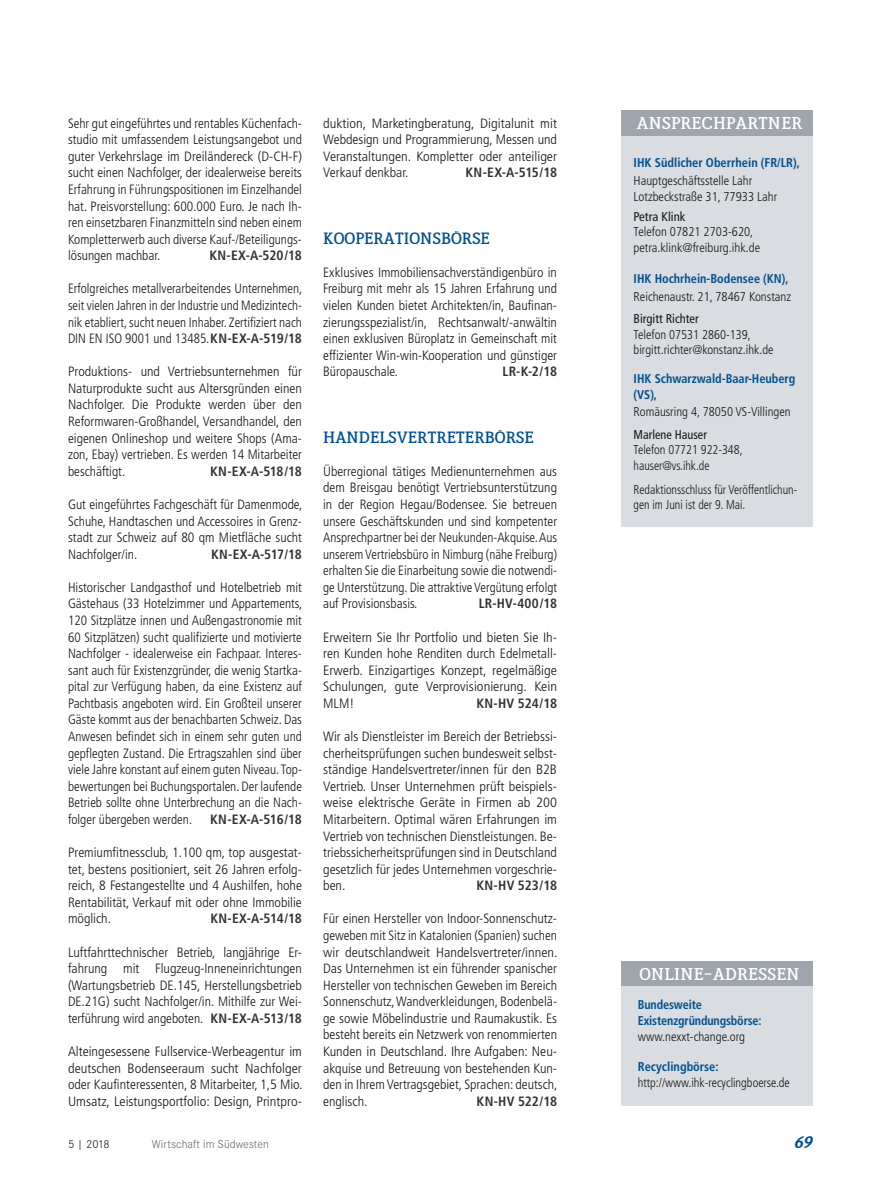
<style>
.page{position:relative;width:893px;height:1191px;background:#fff}
.page>*{position:absolute;margin:0;border:0;box-sizing:border-box;transform-origin:0 0}
.t1{font:800 16.5px "Lenga";letter-spacing:.01em;color:#fff}
.t2{font:italic 900 16.5px "Lenga";color:#00508f}
.t3{font:800 15.75px "Lenga";color:#00508f}
.t4{font:300 condensed 13.5px/16.5px "Frutiger";color:#151616;text-align:justify}
.t5{font:300 condensed 13.5px/16.5px "Frutiger";color:#151616;text-align:justify;scale:1.04 1}
.t6{font:300 condensed 13.5px/16.5px "Frutiger";color:#151616;text-align:justify;scale:1.06 1}
.t7{font:300 condensed 13.5px/16.5px "Frutiger";color:#151616;text-align:justify;scale:1.05 1}
.t8{font:700 condensed 13.5px "Frutiger";color:#323231}
.t9{font:300 condensed 12.75px/15.8px "Frutiger";color:#151616}
.t10{font:300 condensed 12.75px/15.8px "Frutiger";color:#151616;scale:.96 1}
.t11{font:700 condensed 12.75px/15.8px "Frutiger";color:#00508f;scale:.96 1}
.t12{font:300 condensed 12.75px/15.3px "Frutiger";color:#151616;scale:.93 1}
.t13{font:700 condensed 12.75px "Frutiger";color:#00508f}
.t14{font:700 condensed 12.75px/15.8px "Frutiger";color:#00508f;scale:.95 1}
.t15{font:condensed 12.75px "Frutiger";color:#151616}
.t16{font:condensed 12.75px "Frutiger";color:#151616;scale:.96 1}
.t17{font:300 12px "Corporate S";color:#686867}
.t18{font:300 12px "Corporate S";color:#151616}
.s1{font-weight:700;color:#323231}
</style>
<div class="page">
<div style="left:621px;top:961px;width:191px;height:25px;background:#9fa5ac"></div>
<div style="left:621px;top:986px;width:191px;height:120px;background:#d9dce0"></div>
<div style="left:621px;top:111px;width:191px;height:25px;background:#9fa5ac"></div>
<div style="left:621px;top:136px;width:191px;height:390px;background:#d9dce0"></div>
<p class="t4" style="left:68px;top:115px;width:235px">Sehr gut eingeführtes und rentables Küchenfach&shy;studio mit umfassendem Leistungsangebot und guter Verkehrslage im Dreiländereck (D-CH-F) sucht einen Nachfolger, der idealerweise bereits Erfahrung in Führungspositionen im Einzelhandel hat. Preisvorstellung: 600.000 Euro. Je nach Ih&shy;ren einsetzbaren Finanzmitteln sind neben einem Kompletterwerb auch diverse Kauf-/Beteiligungs&shy;lösungen machbar.</p>
<p class="t8" style="left:209px;top:247px;width:94px">KN-EX-A-520/18</p>
<p class="t4" style="left:68px;top:281px;width:236px">Erfolgreiches metallverarbeitendes Unternehmen, seit vielen Jahren in der Industrie und Medizintech&shy;nik etabliert, sucht neuen Inhaber. Zertifiziert nach DIN EN ISO 9001 und 13485.<span class="s1">KN-EX-A-519/18</span></p>
<p class="t4" style="left:68px;top:363px;width:235px">Produktions- und Vertriebsunternehmen für Naturprodukte sucht aus Altersgründen einen Nachfolger. Die Produkte werden über den Reformwaren-Großhandel, Versandhandel, den eigenen Onlineshop und weitere Shops (Ama&shy;zon, Ebay) vertrieben. Es werden 14 Mitarbeiter beschäftigt.</p>
<p class="t8" style="left:210px;top:463px;width:93px">KN-EX-A-518/18</p>
<p class="t4" style="left:68px;top:496px;width:236px">Gut eingeführtes Fachgeschäft für Damenmode, Schuhe, Handtaschen und Accessoires in Grenz&shy;stadt zur Schweiz auf 80 qm Mietfläche sucht Nachfolger/in.</p>
<p class="t8" style="left:211px;top:546px;width:92px">KN-EX-A-517/18</p>
<p class="t4" style="left:68px;top:579px;width:236px">Historischer Landgasthof und Hotelbetrieb mit Gästehaus (33 Hotelzimmer und Appartements, 120 Sitzplätze innen und Außengastronomie mit 60 Sitzplätzen) sucht qualifizierte und motivierte Nachfolger - idealerweise ein Fachpaar. Interes&shy;sant auch für Existenzgründer, die wenig Startka&shy;pital zur Verfügung haben, da eine Existenz auf Pachtbasis angeboten wird. Ein Großteil unserer Gäste kommt aus der benachbarten Schweiz. Das Anwesen befindet sich in einem sehr guten und gepflegten Zustand. Die Ertragszahlen sind über viele Jahre konstant auf einem guten Niveau. Top&shy;bewertungen bei Buchungsportalen. Der laufende Betrieb sollte ohne Unterbrechung an die Nach&shy;folger übergeben werden.</p>
<p class="t8" style="left:210px;top:811px;width:93px">KN-EX-A-516/18</p>
<p class="t4" style="left:68px;top:844px;width:235px">Premiumfitnessclub, 1.100 qm, top ausgestat&shy;tet, bestens positioniert, seit 26 Jahren erfolg&shy;reich, 8 Festangestellte und 4 Aushilfen, hohe Rentabilität, Verkauf mit oder ohne Immobilie möglich.</p>
<p class="t8" style="left:210px;top:910px;width:93px">KN-EX-A-514/18</p>
<p class="t4" style="left:68px;top:944px;width:235px">Luftfahrttechnischer Betrieb, langjährige Er&shy;fahrung mit Flugzeug-Inneneinrichtungen (Wartungsbetrieb DE.145, Herstellungsbetrieb DE.21G) sucht Nachfolger/in. Mithilfe zur Wei&shy;terführung wird angeboten. <span class="s1">KN-EX-A-513/18</span></p>
<p class="t7" style="left:68px;top:1043px;width:225px">Alteingesessene Fullservice-Werbeagentur im deutschen Bodenseeraum sucht Nachfolger oder Kaufinteressenten, 8 Mitarbeiter, 1,5 Mio.<br>Umsatz, Leistungsportfolio: Design, Printpro-</p>
<p class="t6" style="left:323px;top:115px;width:222px">duktion, Marketingberatung, Digitalunit mit Webdesign und Programmierung, Messen und Veranstaltungen. Kompletter oder anteiliger Verkauf denkbar.</p>
<p class="t8" style="left:466px;top:165px;width:93px">KN-EX-A-515/18</p>
<p class="t3" style="left:323px;top:230px;width:168px">KOOPERATIONSBÖRSE</p>
<p class="t4" style="left:323px;top:264px;width:235px">Exklusives Immobiliensachverständigenbüro in Freiburg mit mehr als 15 Jahren Erfahrung und vielen Kunden bietet Architekten/in, Baufinan&shy;zierungsspezialist/in, Rechtsanwalt/-anwältin einen exklusiven Büroplatz in Gemeinschaft mit effizienter Win-win-Kooperation und günstiger Büropauschale.</p>
<p class="t8" style="left:503px;top:363px;width:56px">LR-K-2/18</p>
<p class="t3" style="left:323px;top:429px;width:212px">HANDELSVERTRETERBÖRSE</p>
<p class="t4" style="left:323px;top:463px;width:235px">Überregional tätiges Medienunternehmen aus dem Breisgau benötigt Vertriebsunterstützung in der Region Hegau/Bodensee. Sie betreuen unsere Geschäftskunden und sind kompetenter Ansprechpartner bei der Neukunden-Akquise. Aus unserem Vertriebsbüro in Nimburg (nähe Freiburg) erhalten Sie die Einarbeitung sowie die notwendi&shy;ge Unterstützung. Die attraktive Vergütung erfolgt auf Provisionsbasis.</p>
<p class="t8" style="left:479px;top:596px;width:80px">LR-HV-400/18</p>
<p class="t6" style="left:323px;top:629px;width:222px">Erweitern Sie Ihr Portfolio und bieten Sie Ih&shy;ren Kunden hohe Renditen durch Edelmetall-Erwerb. Einzigartiges Konzept, regelmäßige Schulungen, gute Verprovisionierung. Kein MLM!</p>
<p class="t8" style="left:476px;top:695px;width:82px">KN-HV 524/18</p>
<p class="t5" style="left:323px;top:728px;width:226px">Wir als Dienstleister im Bereich der Betriebssi&shy;cherheitsprüfungen suchen bundesweit selbst&shy;ständige Handelsvertreter/innen für den B2B Vertrieb. Unser Unternehmen prüft beispiels&shy;weise elektrische Geräte in Firmen ab 200<br>Mitarbeitern. Optimal wären Erfahrungen im Vertrieb von technischen Dienstleistungen. Be&shy;triebssicherheitsprüfungen sind in Deutschland gesetzlich für jedes Unternehmen vorgeschrie&shy;ben.</p>
<p class="t8" style="left:476px;top:877px;width:82px">KN-HV 523/18</p>
<p class="t4" style="left:323px;top:910px;width:236px;text-align:left">Für einen Hersteller von Indoor-Sonnenschutz&shy;geweben mit Sitz in Katalonien (Spanien) suchen wir deutschlandweit Handelsvertreter/innen.<br>Das Unternehmen ist ein führender spanischer Hersteller von technischen Geweben im Bereich Sonnenschutz, Wandverkleidungen, Bodenbelä&shy;ge sowie Möbelindustrie und Raumakustik. Es besteht bereits ein Netzwerk von renommierten Kunden in Deutschland. Ihre Aufgaben: Neu&shy;akquise und Betreuung von bestehenden Kun&shy;den in Ihrem Vertragsgebiet, Sprachen: deutsch, englisch.</p>
<p class="t8" style="left:477px;top:1093px;width:82px">KN-HV 522/18</p>
<p class="t1" style="left:637px;top:115px;width:167px">ANSPRECHPARTNER</p>
<p class="t13" style="left:634px;top:155px;width:168px">IHK Südlicher Oberrhein (FR/LR),</p>
<p class="t9" style="left:634px;top:173px;width:145px">Hauptgeschäftsstelle Lahr<br>Lotzbeckstraße 31, 77933 Lahr</p>
<p class="t15" style="left:634px;top:209px;width:53px">Petra Klink</p>
<p class="t9" style="left:634px;top:224px;width:128px">Telefon 07821 2703-620, petra.klink@freiburg.ihk.de</p>
<p class="t11" style="left:634px;top:270px;width:163px">IHK Hochrhein-Bodensee (KN),</p>
<p class="t9" style="left:634px;top:288px;width:159px">Reichenaustr. 21, 78467 Konstanz</p>
<p class="t15" style="left:634px;top:311px;width:67px">Birgitt Richter</p>
<p class="t9" style="left:634px;top:326px;width:141px">Telefon 07531 2860-139, birgitt.richter@konstanz.ihk.de</p>
<p class="t11" style="left:634px;top:370px;width:170px">IHK Schwarzwald-Baar-Heuberg (VS),</p>
<p class="t9" style="left:634px;top:404px;width:158px">Romäusring 4, 78050 VS-Villingen</p>
<p class="t16" style="left:634px;top:427px;width:78px">Marlene Hauser</p>
<p class="t10" style="left:634px;top:442px;width:115px">Telefon 07721 922-348, hauser@vs.ihk.de</p>
<p class="t12" style="left:634px;top:482px;width:177px">Redaktionsschluss für Veröffentlichun&shy;gen im Juni ist der 9. Mai.</p>
<p class="t1" style="left:640px;top:965px;width:162px">ONLINE-ADRESSEN</p>
<p class="t14" style="left:638px;top:997px;width:132px">Bundesweite<br>Existenzgründungsbörse:</p>
<p class="t9" style="left:638px;top:1028px;width:109px">www.nexxt-change.org</p>
<p class="t13" style="left:638px;top:1059px;width:82px">Recyclingbörse:</p>
<p class="t10" style="left:638px;top:1075px;width:160px">http://www.ihk-recyclingboerse.de</p>
<p class="t18" style="left:68px;top:1137px;width:43px">5 | 2018</p>
<p class="t17" style="left:152px;top:1137px;width:119px">Wirtschaft im Südwesten</p>
<p class="t2" style="left:794px;top:1134px;width:20px">69</p>
</div>
